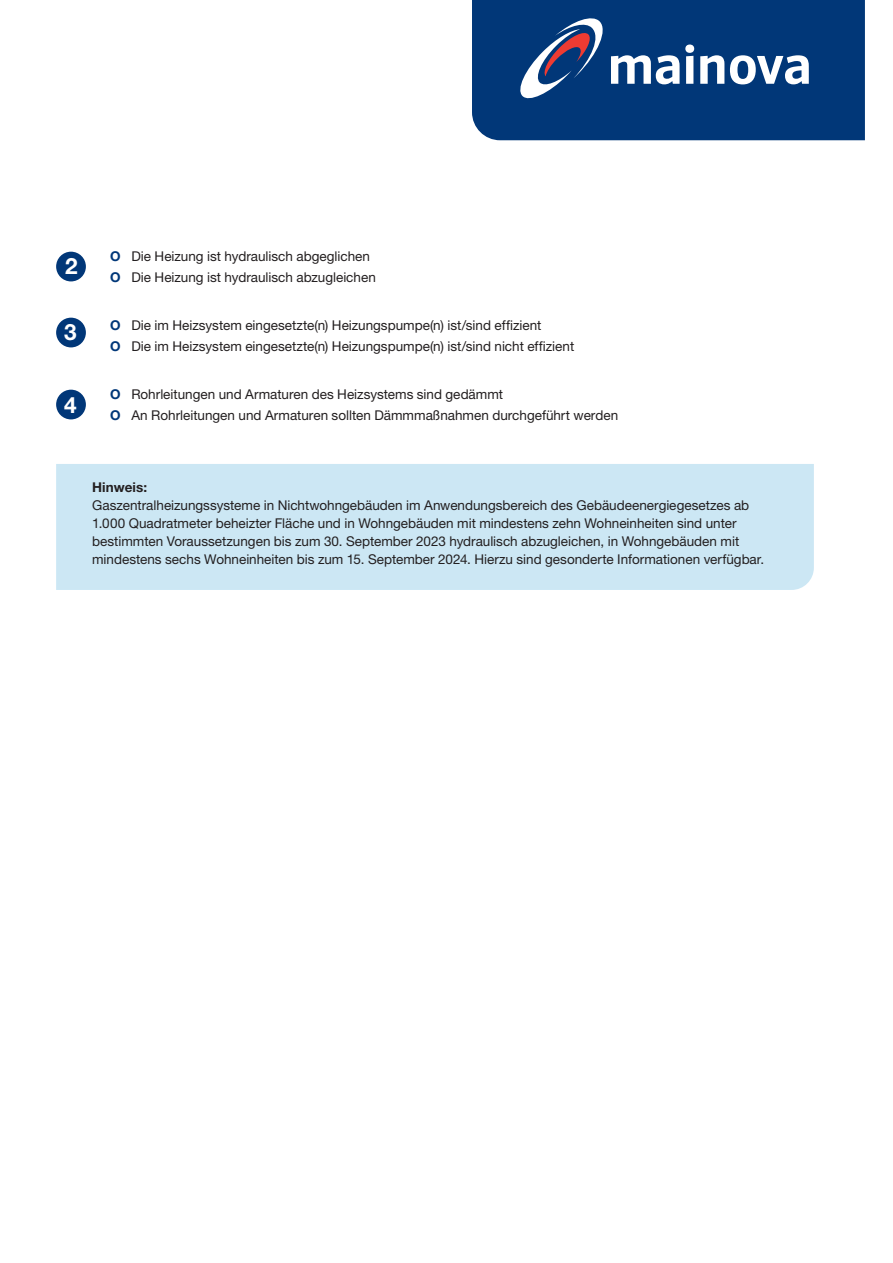
<style>
.page{position:relative;width:893px;height:1263px;background:#fff}
.page>*{position:absolute;margin:0;border:0;box-sizing:border-box;transform-origin:0 0}
._004__F___9_12___schwarz{font:700 22.5px "Helvetica Neue LT Pro";color:#fff}
._004__F___9_12___schwarz-2{font:13.5px/18px "Helvetica Neue LT Pro";color:#231f20}
._004__F___9_12___schwarz-3{font:700 13.5px "Helvetica Neue LT Pro";letter-spacing:.01em;color:#231f20}
.s1{font-weight:700;color:#013778}
</style>
<div class="page">
<div style="left:56px;top:464px;width:758px;height:126px;background:#cce7f4"></div>
<div style="left:56px;top:252px;width:30px;height:29px;background:#013778;border-radius:50%"></div>
<div style="left:56px;top:318px;width:30px;height:29px;background:#013778;border-radius:50%"></div>
<div style="left:56px;top:390px;width:30px;height:29px;background:#013778;border-radius:50%"></div>
<div style="left:472px;top:0;width:393px;height:140px;background:#013778"></div>
<svg style="left:520px;top:18px;width:289px;height:80px"></svg>
<p class="_004__F___9_12___schwarz" style="left:65px;top:251px;width:14px">2</p>
<p class="_004__F___9_12___schwarz" style="left:64px;top:317px;width:14px">3</p>
<p class="_004__F___9_12___schwarz" style="left:64px;top:390px;width:14px">4</p>
<p class="_004__F___9_12___schwarz-2" style="left:110px;top:247px;width:261px"><span class="s1">O</span> Die Heizung ist hydraulisch abgeglichen</p>
<p class="_004__F___9_12___schwarz-2" style="left:110px;top:268px;width:267px"><span class="s1">O</span> Die Heizung ist hydraulisch abzugleichen</p>
<p class="_004__F___9_12___schwarz-2" style="left:110px;top:316px;width:433px"><span class="s1">O</span> Die im Heizsystem eingesetzte(n) Heizungspumpe(n) ist/sind effizient</p>
<p class="_004__F___9_12___schwarz-2" style="left:110px;top:337px;width:466px"><span class="s1">O</span> Die im Heizsystem eingesetzte(n) Heizungspumpe(n) ist/sind nicht effizient</p>
<p class="_004__F___9_12___schwarz-2" style="left:110px;top:385px;width:395px"><span class="s1">O</span> Rohrleitungen und Armaturen des Heizsystems sind gedämmt</p>
<p class="_004__F___9_12___schwarz-2" style="left:110px;top:406px;width:510px"><span class="s1">O</span> An Rohrleitungen und Armaturen sollten Dämmmaßnahmen durchgeführt werden</p>
<p class="_004__F___9_12___schwarz-3" style="left:92px;top:478px;width:57px">Hinweis:</p>
<p class="_004__F___9_12___schwarz-2" style="left:92px;top:496px;width:674px">Gaszentralheizungssysteme in Nichtwohngebäuden im Anwendungsbereich des Gebäudeenergiegesetzes ab 1.000 Quadratmeter beheizter Fläche und in Wohngebäuden mit mindestens zehn Wohneinheiten sind unter bestimmten Voraussetzungen bis zum 30. September 2023 hydraulisch abzugleichen, in Wohngebäuden mit mindestens sechs Wohneinheiten bis zum 15. September 2024. Hierzu sind gesonderte Informationen verfügbar.</p>
</div>
